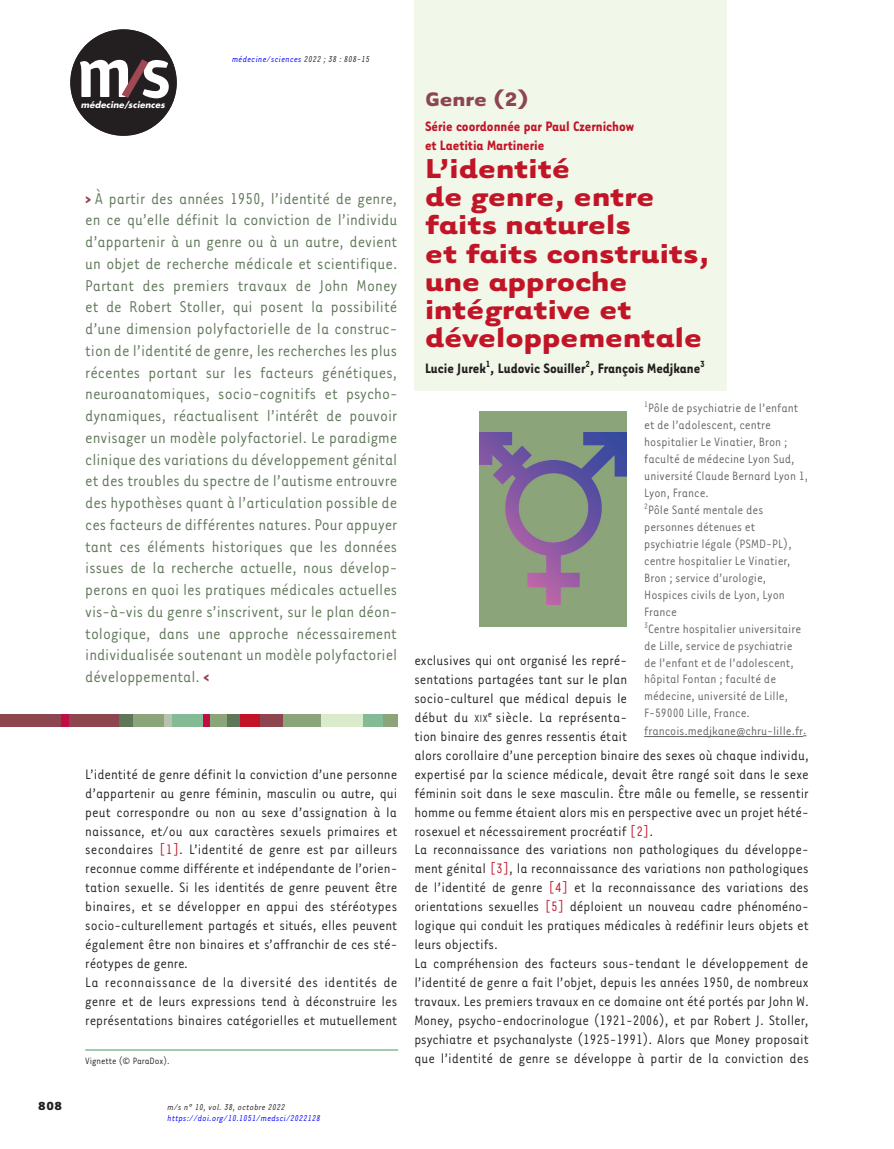
<style>
.page{position:relative;width:894px;height:1149px;background:#fff}
.page>*{position:absolute;margin:0;border:0;box-sizing:border-box;transform-origin:0 0}
.t1{font:700 31.5px/28.2px "Tarzana Wide";color:#c11527}
.t2{font:700 22.5px "Tarzana Wide";color:#8d454f}
.t3{font:18px/21.8px "Tarzana Narrow";color:#5f7659;text-align:justify}
.t4{font:15.75px/18.9px "Tarzana Narrow";color:#231f20}
.t5{font:700 15.75px/18.9px "Tarzana Narrow";color:#c11527}
.t6{font:700 15.75px "Tarzana Narrow";color:#231f20}
.t7{font:13.95px/17px "Tarzana Narrow";color:#636366}
.t8{font:700 13.5px "Tarzana Wide";color:#231f20}
.t9{font:10.5px "Tarzana Narrow";color:#231f20}
.t10{font:italic 9.75px "Tarzana Narrow";letter-spacing:.025em;color:#00f}
.t11{font:italic 9.75px "Tarzana Narrow";letter-spacing:.025em;color:#231f20}
.t12{font:italic 700 8.55px "Futura";letter-spacing:.01em;color:#fff}
.s1{color:#231f20}
.s2{font-weight:700;color:#8d454f}
.s3{color:#c11527}
.s4{font-style:italic}
.s5{font-size:11.85px}
</style>
<div class="page">
<div style="left:70px;top:29px;width:107px;height:107px;background:#231f20;border-radius:50%"></div>
<svg style="left:80px;top:60px;width:89px;height:38px"></svg>
<div style="left:414px;top:0;width:312px;height:390px;background:#f1f7e9"></div>
<div style="left:0;top:714px;width:120px;height:13px;background:#8d454f"></div>
<div style="left:119px;top:714px;width:18px;height:13px;background:#5f7659"></div>
<div style="left:226px;top:714px;width:14px;height:13px;background:#5f7659"></div>
<div style="left:133px;top:714px;width:32px;height:13px;background:#8ba479"></div>
<div style="left:169px;top:714px;width:34px;height:13px;background:#84ba95"></div>
<div style="left:362px;top:714px;width:21px;height:13px;background:#84ba95"></div>
<div style="left:207px;top:714px;width:20px;height:13px;background:#8ba479"></div>
<div style="left:382px;top:714px;width:15px;height:13px;background:#8ba479"></div>
<div style="left:281px;top:714px;width:40px;height:13px;background:#8ba479"></div>
<div style="left:321px;top:714px;width:41px;height:13px;background:#daebcb"></div>
<div style="left:164px;top:714px;width:8px;height:13px;background:#b6c4ad"></div>
<div style="left:61px;top:714px;width:7px;height:13px;background:#c10d45"></div>
<div style="left:203px;top:714px;width:6px;height:13px;background:#c10d45"></div>
<div style="left:240px;top:714px;width:29px;height:13px;background:#c11527"></div>
<div style="left:260px;top:714px;width:22px;height:13px;background:#8d454f"></div>
<hr style="left:644px;top:736px;width:158px;height:1px;background:#636366">
<div style="left:479px;top:411px;width:148px;height:215px;background:#8ba479"></div>
<img style="left:479px;top:433px;width:147px;height:171px">
<hr style="left:85px;top:1049px;width:313px;height:1px;background:#84ba95">
<p class="t8" style="left:38px;top:1097px;width:26px">808</p>
<p class="t12" style="left:81px;top:99px;width:85px">médecine/sciences</p>
<p class="t10" style="left:232px;top:54px;width:139px">médecine/sciences <span class="s1">2022 ; 38 : 808-15</span></p>
<p class="t3" style="left:85px;top:186px;width:314px"><span class="s2">&gt;</span> À partir des années 1950, l’identité de genre, en ce qu’elle définit la conviction de l’individu d’appartenir à un genre ou à un autre, devient un objet de recherche médicale et scientifique.<br>Partant des premiers travaux de John Money et de Robert Stoller, qui posent la possibilité d’une dimension polyfactorielle de la construc&shy;tion de l’identité de genre, les recherches les plus récentes portant sur les facteurs génétiques, neuroanatomiques, socio-cognitifs et psycho&shy;dynamiques, réactualisent l’intérêt de pouvoir envisager un modèle polyfactoriel. Le paradigme clinique des variations du développement génital et des troubles du spectre de l’autisme entrouvre des hypothèses quant à l’articulation possible de ces facteurs de différentes natures. Pour appuyer tant ces éléments historiques que les données issues de la recherche actuelle, nous dévelop&shy;perons en quoi les pratiques médicales actuelles vis-à-vis du genre s’inscrivent, sur le plan déon&shy;tologique, dans une approche nécessairement individualisée soutenant un modèle polyfactoriel développemental. <span class="s2">&lt;</span></p>
<p class="t4" style="left:85px;top:763px;width:314px">L’identité de genre définit la conviction d’une personne d’appartenir au genre féminin, masculin ou autre, qui peut correspondre ou non au sexe d’assignation à la naissance, et/ou aux caractères sexuels primaires et secondaires <span class="s3">[1]</span>. L’identité de genre est par ailleurs reconnue comme différente et indépendante de l’orien&shy;tation sexuelle. Si les identités de genre peuvent être binaires, et se développer en appui des stéréotypes socio-culturellement partagés et situés, elles peuvent également être non binaires et s’affranchir de ces sté- réotypes de genre<span class="s4">.<br></span>La reconnaissance de la diversité des identités de genre et de leurs expressions tend à déconstruire les représentations binaires catégorielles et mutuellement</p>
<p class="t9" style="left:85px;top:1053px;width:86px">Vignette (© ParaDox).</p>
<p class="t11" style="left:167px;top:1100px;width:119px">m/s n° 10, vol. 38, octobre 2022</p>
<p class="t10" style="left:167px;top:1112px;width:155px">https://doi.org/10.1051/medsci/2022128</p>
<h2 class="t2" style="left:425px;top:84px;width:105px">Genre (2)</h2>
<p class="t5" style="left:425px;top:116px;width:210px">Série coordonnée par Paul Czernichow et Laetitia Martinerie</p>
<h1 class="t1" style="left:425px;top:152px;width:286px">L’identité<br>de genre, entre faits naturels<br>et faits construits, une approche intégrative et développementale</h1>
<p class="t6" style="left:425px;top:358px;width:281px">Lucie Jurek<sup>1</sup>, Ludovic Souiller<sup>2</sup>, François Medjkane<sup>3</sup></p>
<p class="t7" style="left:644px;top:399px;width:165px"><sup>1</sup>Pôle de psychiatrie de l’enfant et de l’adolescent, centre hospitalier Le Vinatier, Bron ; faculté de médecine Lyon Sud, université Claude Bernard Lyon 1,<br>Lyon, France.<br><sup>2</sup>Pôle Santé mentale des personnes détenues et psychiatrie légale (PSMD-PL), centre hospitalier Le Vinatier,<br>Bron ; service d’urologie,<br>Hospices civils de Lyon, Lyon<br>France<br><sup>3</sup>Centre hospitalier universitaire de Lille, service de psychiatrie de l’enfant et de l’adolescent, hôpital Fontan ; faculté de médecine, université de Lille,<br>F-59000 Lille, France. francois.medjkane@chru-lille.fr.</p>
<p class="t4" style="left:414px;top:650px;width:396px">exclusives qui ont organisé les repré-<br>sentations partagées tant sur le plan<br>socio-culturel que médical depuis le<br>début du <span class="s5">xix</span><sup>e</sup> siècle. La représenta-<br>tion binaire des genres ressentis était<br>alors corollaire d’une perception binaire des sexes où chaque individu, expertisé par la science médicale, devait être rangé soit dans le sexe féminin soit dans le sexe masculin. Être mâle ou femelle, se ressentir homme ou femme étaient alors mis en perspective avec un projet hété- rosexuel et nécessairement procréatif <span class="s3">[2]</span>.<br>La reconnaissance des variations non pathologiques du développe&shy;ment génital <span class="s3">[3]</span>, la reconnaissance des variations non pathologiques de l’identité de genre <span class="s3">[4]</span> et la reconnaissance des variations des orientations sexuelles <span class="s3">[5]</span> déploient un nouveau cadre phénoméno&shy;logique qui conduit les pratiques médicales à redéfinir leurs objets et leurs objectifs.<br>La compréhension des facteurs sous-tendant le développement de l’identité de genre a fait l’objet, depuis les années 1950, de nombreux travaux. Les premiers travaux en ce domaine ont été portés par John W.<br>Money, psycho-endocrinologue (1921-2006), et par Robert J. Stoller, psychiatre et psychanalyste (1925-1991). Alors que Money proposait que l’identité de genre se développe à partir de la conviction des</p>
</div>
